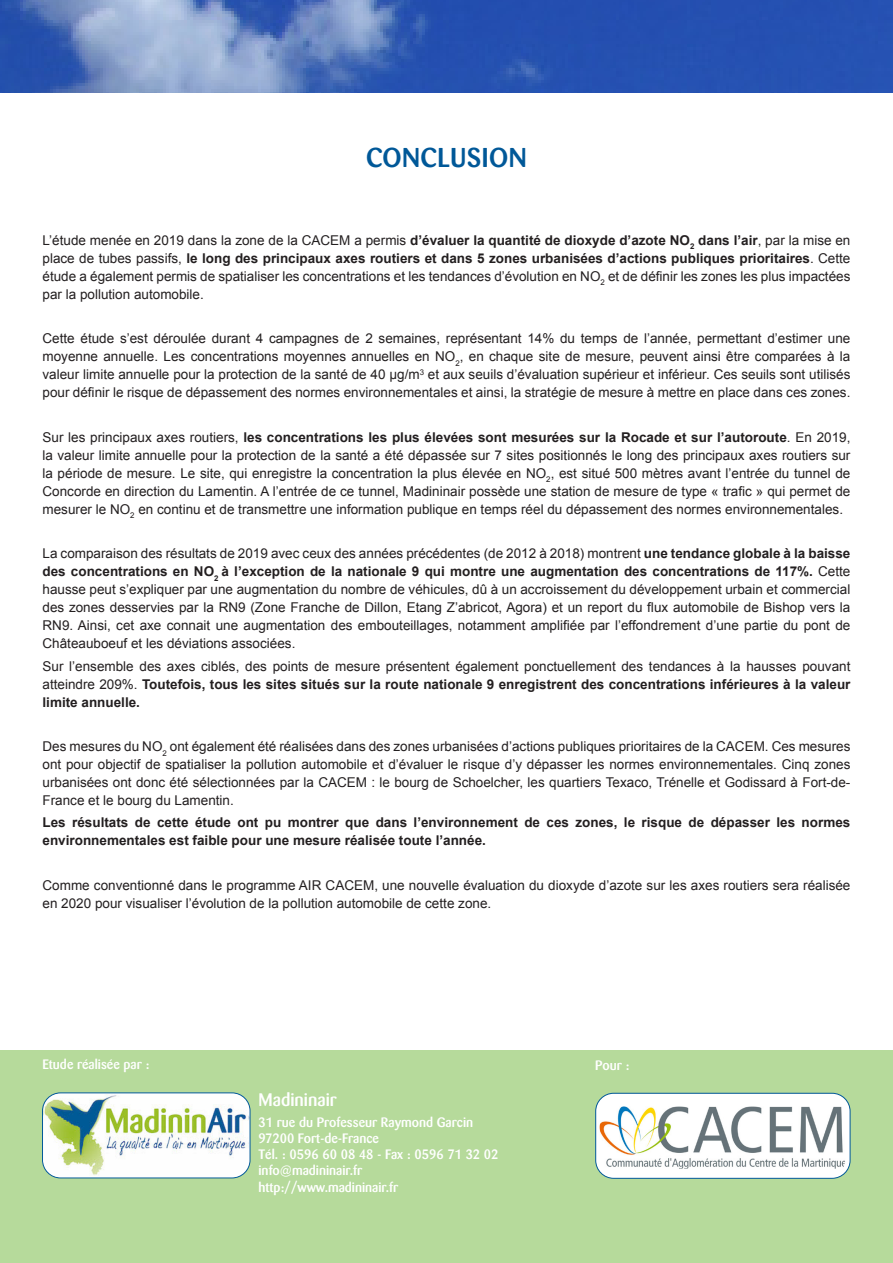
<style>
.page{position:relative;width:893px;height:1263px;background:#fff}
.page>*{position:absolute;margin:0;border:0;box-sizing:border-box;transform-origin:0 0}
.t1{font:500 27px "Barmeno";letter-spacing:.02em;color:#005898}
.t2{font:500 18px "Barmeno";color:#fff}
.t3{font:13.5px/18px "Arial";color:#231f20;text-align:justify}
.t4{font:700 13.5px/18px "Arial";color:#231f20}
.t5{font:500 13.5px/16.2px "Barmeno";color:#fff}
.s1{font-weight:700}
</style>
<div class="page">
<img style="left:0;top:0;width:893px;height:92px">
<div style="left:0;top:1050px;width:893px;height:213px;background:#b6da9b"></div>
<div style="left:42px;top:1092px;width:208px;height:86px;border:1px solid #005898;border-radius:18px"></div>
<div style="left:596px;top:1093px;width:254px;height:85px;background:#fff;border-radius:18px"></div>
<div style="left:595px;top:1093px;width:255px;height:86px;border:1px solid #005898;border-radius:18px"></div>
<img style="left:600px;top:1106px;width:245px;height:63px">
<img style="left:44px;top:1094px;width:205px;height:83px">
<h1 class="t1" style="left:366px;top:142px;width:162px">CONCLUSION</h1>
<p class="t3" style="left:43px;top:231px;width:809px">L’étude menée en 2019 dans la zone de la CACEM a permis <span class="s1">d’évaluer la quantité de dioxyde d’azote NO</span><sub>2</sub> <span class="s1">dans l’air</span>, par la mise en place de tubes passifs, <span class="s1">le long des principaux axes routiers et dans 5 zones urbanisées d’actions publiques prioritaires</span>. Cette étude a également permis de spatialiser les concentrations et les tendances d’évolution en NO<sub>2</sub> et de définir les zones les plus impactées par la pollution automobile.</p>
<p class="t3" style="left:43px;top:330px;width:809px">Cette étude s’est déroulée durant 4 campagnes de 2 semaines, représentant 14% du temps de l’année, permettant d’estimer une moyenne annuelle. Les concentrations moyennes annuelles en NO<sub>2</sub>, en chaque site de mesure, peuvent ainsi être comparées à la valeur limite annuelle pour la protection de la santé de 40 µg/m<sup>3</sup> et aux seuils d’évaluation supérieur et inférieur. Ces seuils sont utilisés pour définir le risque de dépassement des normes environnementales et ainsi, la stratégie de mesure à mettre en place dans ces zones.</p>
<p class="t3" style="left:43px;top:428px;width:809px">Sur les principaux axes routiers, <span class="s1">les concentrations les plus élevées sont mesurées sur la Rocade et sur l’autoroute</span>. En 2019, la valeur limite annuelle pour la protection de la santé a été dépassée sur 7 sites positionnés le long des principaux axes routiers sur la période de mesure. Le site, qui enregistre la concentration la plus élevée en NO<sub>2</sub>, est situé 500 mètres avant l’entrée du tunnel de Concorde en direction du Lamentin. A l’entrée de ce tunnel, Madininair possède une station de mesure de type « trafic » qui permet de mesurer le NO<sub>2</sub> en continu et de transmettre une information publique en temps réel du dépassement des normes environnementales.</p>
<p class="t3" style="left:43px;top:545px;width:809px">La comparaison des résultats de 2019 avec ceux des années précédentes (de 2012 à 2018) montrent <span class="s1">une tendance globale à la baisse des concentrations en NO</span><sub>2</sub> <span class="s1">à l’exception de la nationale 9 qui montre une augmentation des concentrations de 117%.</span> Cette hausse peut s’expliquer par une augmentation du nombre de véhicules, dû à un accroissement du développement urbain et commercial des zones desservies par la RN9 (Zone Franche de Dillon, Etang Z’abricot, Agora) et un report du flux automobile de Bishop vers la RN9. Ainsi, cet axe connait une augmentation des embouteillages, notamment amplifiée par l’effondrement d’une partie du pont de Châteauboeuf et les déviations associées.</p>
<p class="t3" style="left:43px;top:657px;width:809px">Sur l’ensemble des axes ciblés, des points de mesure présentent également ponctuellement des tendances à la hausses pouvant atteindre 209%. <span class="s1">Toutefois, tous les sites situés sur la route nationale 9 enregistrent des concentrations inférieures à la valeur limite annuelle.</span></p>
<p class="t3" style="left:43px;top:737px;width:809px">Des mesures du NO<sub>2</sub> ont également été réalisées dans des zones urbanisées d’actions publiques prioritaires de la CACEM. Ces mesures ont pour objectif de spatialiser la pollution automobile et d’évaluer le risque d’y dépasser les normes environnementales. Cinq zones urbanisées ont donc été sélectionnées par la CACEM : le bourg de Schoelcher, les quartiers Texaco, Trénelle et Godissard à Fort-de-France et le bourg du Lamentin.</p>
<p class="t4" style="left:43px;top:814px;width:809px">Les résultats de cette étude ont pu montrer que dans l’environnement de ces zones, le risque de dépasser les normes environnementales est faible pour une mesure réalisée toute l’année.</p>
<p class="t3" style="left:43px;top:876px;width:809px">Comme conventionné dans le programme AIR CACEM, une nouvelle évaluation du dioxyde d’azote sur les axes routiers sera réalisée en 2020 pour visualiser l’évolution de la pollution automobile de cette zone.</p>
<p class="t5" style="left:43px;top:1056px;width:108px">Etude réalisée par :</p>
<h2 class="t2" style="left:259px;top:1089px;width:79px">Madininair</h2>
<p class="t5" style="left:259px;top:1114px;width:242px">31 rue du Professeur Raymond Garcin<br>97200 Fort-de-France<br>Tél. : 0596 60 08 48 - Fax : 0596 71 32 02 info@madininair.fr http://www.madininair.fr</p>
<p class="t5" style="left:595px;top:1057px;width:36px">Pour :</p>
</div>
